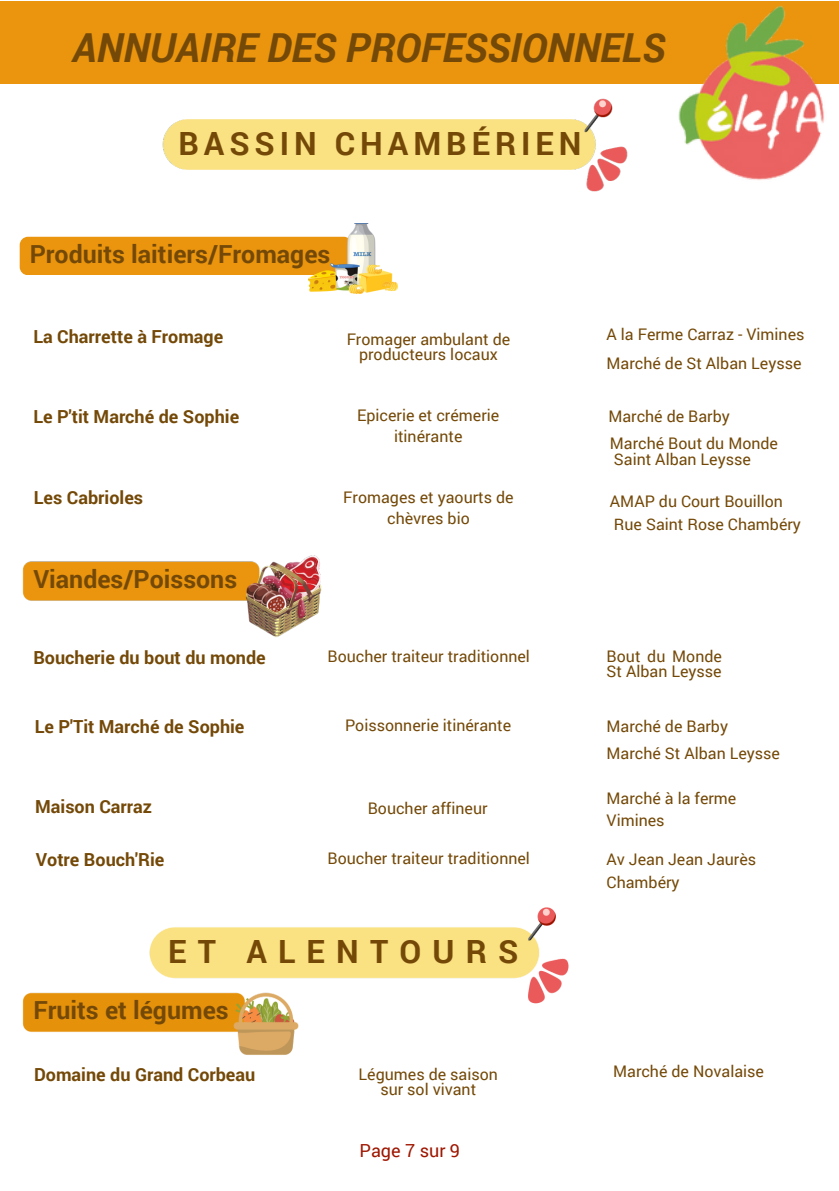
<style>
.page{position:relative;width:839px;height:1191px;background:#fff}
.page>*{position:absolute;margin:0;border:0;box-sizing:border-box;transform-origin:0 0}
.t1{font:italic 700 40px "Roboto";color:#744908}
.t2{font:700 32px "Roboto";letter-spacing:.155em;color:#744908}
.t3{font:700 32px "Roboto";letter-spacing:.35em;color:#744908}
.t4{font:700 25px "Roboto";color:#744908}
.t5{font:700 18px "Roboto";color:#744908}
.t6{font:18px "Roboto";color:#9e1600}
.t7{font:16px/15px "Roboto";color:#744908;text-align:center}
</style>
<div class="page">
<div style="left:20px;top:237px;width:289px;height:38px;background:#ea950d"></div>
<img style="left:309px;top:224px;width:88px;height:70px">
<img style="left:22px;top:555px;width:300px;height:82px">
<img style="left:22px;top:907px;width:547px;height:148px">
<img style="left:0;top:1px;width:838px;height:191px">
<p class="t1" style="left:73px;top:21px;width:594px">ANNUAIRE DES PROFESSIONNELS</p>
<h3 class="t2" style="left:178px;top:121px;width:404px">BASSIN CHAMBÉRIEN</h3>
<p class="t4" style="left:30px;top:237px;width:302px">Produits laitiers/Fromages</p>
<p class="t5" style="left:33px;top:324px;width:191px">La Charrette à Fromage</p>
<p class="t7" style="left:346px;top:331px;width:165px">Fromager ambulant de producteurs locaux</p>
<p class="t5" style="left:33px;top:404px;width:207px">Le P'tit Marché de Sophie</p>
<p class="t7" style="left:357px;top:404px;width:144px;line-height:21px">Epicerie et crémerie itinérante</p>
<p class="t5" style="left:34px;top:485px;width:111px">Les Cabrioles</p>
<h4 class="t7" style="left:343px;top:486px;width:172px;line-height:21px">Fromages et yaourts de chèvres bio</h4>
<p class="t4" style="left:33px;top:561px;width:205px">Viandes/Poissons</p>
<p class="t5" style="left:33px;top:645px;width:234px">Boucherie du bout du monde</p>
<p class="t7" style="left:327px;top:649px;width:204px">Boucher traiteur traditionnel</p>
<h3 class="t5" style="left:35px;top:714px;width:211px">Le P'Tit Marché de Sophie</h3>
<p class="t7" style="left:345px;top:718px;width:168px">Poissonnerie itinérante</p>
<h1 class="t5" style="left:35px;top:794px;width:118px">Maison Carraz</h1>
<h2 class="t5" style="left:36px;top:847px;width:130px">Votre Bouch'Rie</h2>
<h4 class="t7" style="left:368px;top:800px;width:121px">Boucher affineur</h4>
<p class="t7" style="left:327px;top:851px;width:204px">Boucher traiteur traditionnel</p>
<h2 class="t3" style="left:168px;top:930px;width:352px">ET ALENTOURS</h2>
<h4 class="t4" style="left:33px;top:993px;width:197px">Fruits et légumes</h4>
<h4 class="t5" style="left:34px;top:1062px;width:223px">Domaine du Grand Corbeau</h4>
<p class="t7" style="left:358px;top:1067px;width:141px">Légumes de saison sur sol vivant</p>
<p class="t6" style="left:359px;top:1138px;width:102px">Page 7 sur 9</p>
<p class="t7" style="left:606px;top:320px;width:199px;line-height:28.4px;text-align:left">A la Ferme Carraz - Vimines<br>Marché de St Alban Leysse</p>
<p class="t7" style="left:608px;top:409px;width:123px">Marché de Barby</p>
<p class="t7" style="left:610px;top:435px;width:170px">Marché Bout du Monde</p>
<h4 class="t7" style="left:614px;top:451px;width:138px">Saint Alban Leysse</h4>
<p class="t7" style="left:610px;top:494px;width:175px">AMAP du Court Bouillon</p>
<p class="t7" style="left:614px;top:516px;width:188px">Rue Saint Rose Chambéry</p>
<h3 class="t7" style="left:606px;top:648px;width:117px;text-align:left">Bout du Monde<br>St Alban Leysse</h3>
<p class="t7" style="left:606px;top:712px;width:175px;line-height:27px;text-align:left">Marché de Barby<br>Marché St Alban Leysse</p>
<p class="t7" style="left:606px;top:790px;width:131px">Marché à la ferme</p>
<p class="t7" style="left:606px;top:812px;width:60px">Vimines</p>
<p class="t7" style="left:606px;top:851px;width:151px">Av Jean Jean Jaurès</p>
<h4 class="t7" style="left:606px;top:874px;width:75px">Chambéry</h4>
<h4 class="t7" style="left:613px;top:1064px;width:152px">Marché de Novalaise</h4>
</div>
